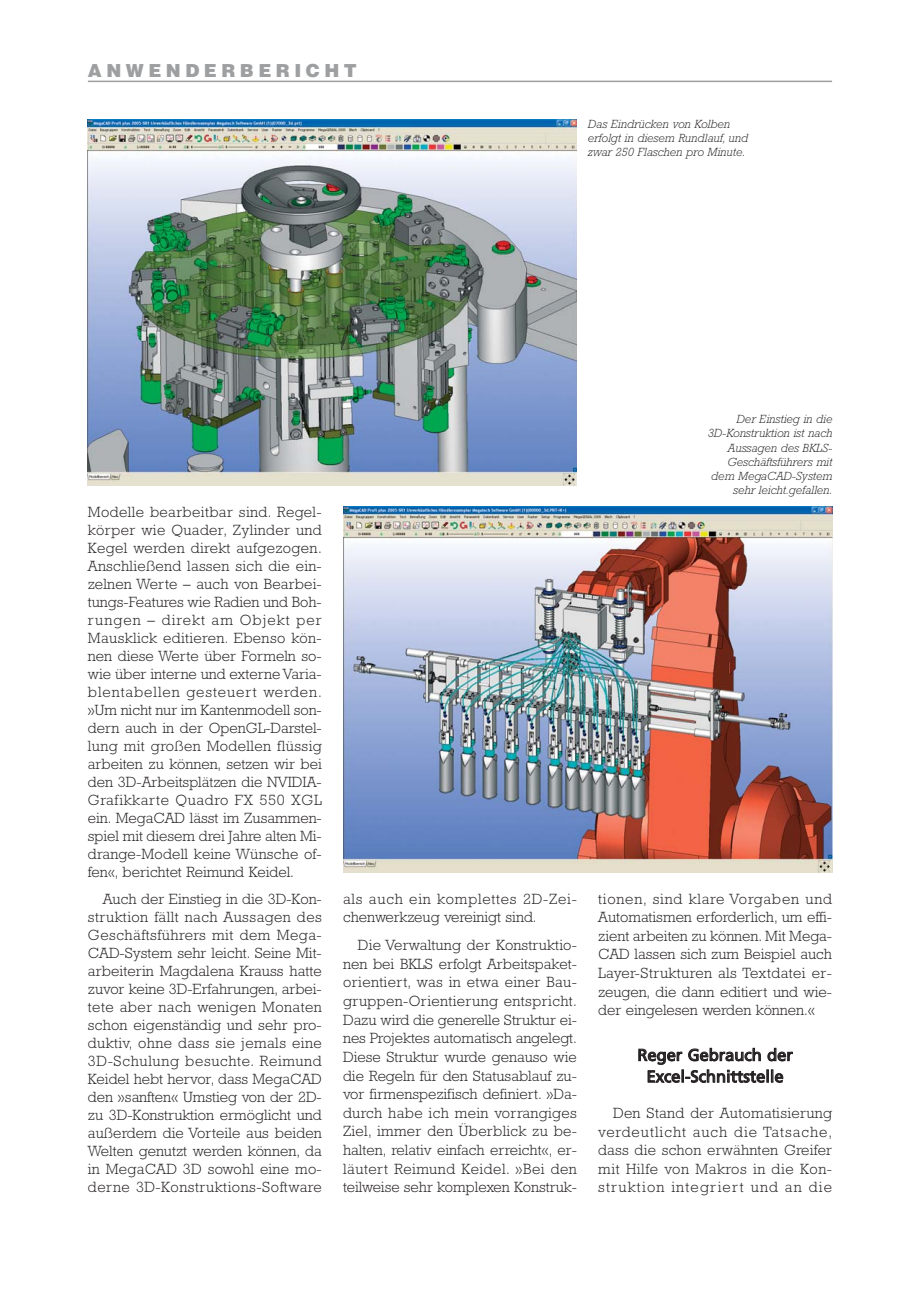
<style>
.page{position:relative;width:920px;height:1290px;background:#fff}
.page>*{position:absolute;margin:0;border:0;box-sizing:border-box;transform-origin:0 0}
.t1{font:900 18px "Helvetica";letter-spacing:.25em;color:#9d9fa1}
.t2{font:16.5px/21.6px "Frutiger";color:#231f20;text-align:center}
.t3{font:300 15px/18px "Rockwell";letter-spacing:.015em;color:#231f20;text-align:justify}
.t4{font:italic 300 12px/14.2px "Rockwell";color:#231f20}
</style>
<div class="page">
<hr style="left:88px;top:81px;width:744px;height:1px;background:#9d9fa1">
<img style="left:88px;top:120px;width:489px;height:365px">
<img style="left:343px;top:507px;width:489px;height:365px">
<p class="t1" style="left:88px;top:64px;width:270px">ANWENDERBERICHT</p>
<p class="t4" style="left:588px;top:118px;width:162px">Das Eindrücken von Kolben erfolgt in diesem Rundlauf, und zwar 250 Flaschen pro Minute.</p>
<p class="t3" style="left:88px;top:504px;width:235px">Modelle bearbeitbar sind. Regel&shy;körper wie Quader, Zylinder und Kegel werden direkt aufgezogen.<br>Anschließend lassen sich die ein&shy;zelnen Werte – auch von Bearbei&shy;tungs-Features wie Radien und Boh&shy;rungen – direkt am Objekt per Mausklick editieren. Ebenso kön&shy;nen diese Werte über Formeln so&shy;wie über interne und externe Varia&shy;blentabellen gesteuert werden. »Um nicht nur im Kantenmodell son&shy;dern auch in der OpenGL-Darstel&shy;lung mit großen Modellen flüssig arbeiten zu können, setzen wir bei den 3D-Arbeitsplätzen die NVIDIA-Grafikkarte Quadro FX 550 XGL ein. MegaCAD lässt im Zusammen&shy;spiel mit diesem drei Jahre alten Mi&shy;drange-Modell keine Wünsche of&shy;fen«, berichtet Reimund Keidel.</p>
<p class="t3" style="left:88px;top:891px;width:235px;text-indent:15px">Auch der Einstieg in die 3D-Kon&shy;struktion fällt nach Aussagen des Geschäftsführers mit dem Mega-CAD-System sehr leicht. Seine Mit&shy;arbeiterin Magdalena Krauss hatte zuvor keine 3D-Erfahrungen, arbei&shy;tete aber nach wenigen Monaten schon eigenständig und sehr pro&shy;duktiv, ohne dass sie jemals eine 3D-Schulung besuchte. Reimund Keidel hebt hervor, dass MegaCAD den »sanften« Umstieg von der 2D&shy;zu 3D-Konstruktion ermöglicht und außerdem die Vorteile aus beiden Welten genutzt werden können, da in MegaCAD 3D sowohl eine mo&shy;derne 3D-Konstruktions-Software</p>
<p class="t3" style="left:343px;top:891px;width:235px;line-height:18.6px">als auch ein komplettes 2D-Zei&shy;chenwerkzeug vereinigt sind.</p>
<p class="t3" style="left:343px;top:937px;width:235px;line-height:18.6px;text-indent:15px">Die Verwaltung der Konstruktio&shy;nen bei BKLS erfolgt Arbeitspaket&shy;orientiert, was in etwa einer Bau&shy;gruppen-Orientierung entspricht.<br>Dazu wird die generelle Struktur ei&shy;nes Projektes automatisch angelegt.<br>Diese Struktur wurde genauso wie die Regeln für den Statusablauf zu&shy;vor firmenspezifisch definiert. »Da&shy;durch habe ich mein vorrangiges Ziel, immer den Überblick zu be&shy;halten, relativ einfach erreicht«, er&shy;läutert Reimund Keidel. »Bei den teilweise sehr komplexen Konstruk-</p>
<p class="t4" style="left:707px;top:413px;width:126px;text-align:right">Der Einstieg in die<br>3D-Konstruktion ist nach<br>Aussagen des BKLS-<br>Geschäftsführers mit dem MegaCAD-System sehr leicht.gefallen.</p>
<p class="t3" style="left:598px;top:891px;width:235px;line-height:18.6px">tionen, sind klare Vorgaben und Automatismen erforderlich, um effi&shy;zient arbeiten zu können. Mit Mega-CAD lassen sich zum Beispiel auch Layer-Strukturen als Textdatei er&shy;zeugen, die dann editiert und wie&shy;der eingelesen werden können.«</p>
<p class="t2" style="left:637px;top:1045px;width:157px">Reger Gebrauch der<br>Excel-Schnittstelle</p>
<p class="t3" style="left:598px;top:1105px;width:235px;line-height:18.6px;text-indent:15px">Den Stand der Automatisierung verdeutlicht auch die Tatsache, dass die schon erwähnten Greifer mit Hilfe von Makros in die Kon&shy;struktion integriert und an die</p>
</div>
